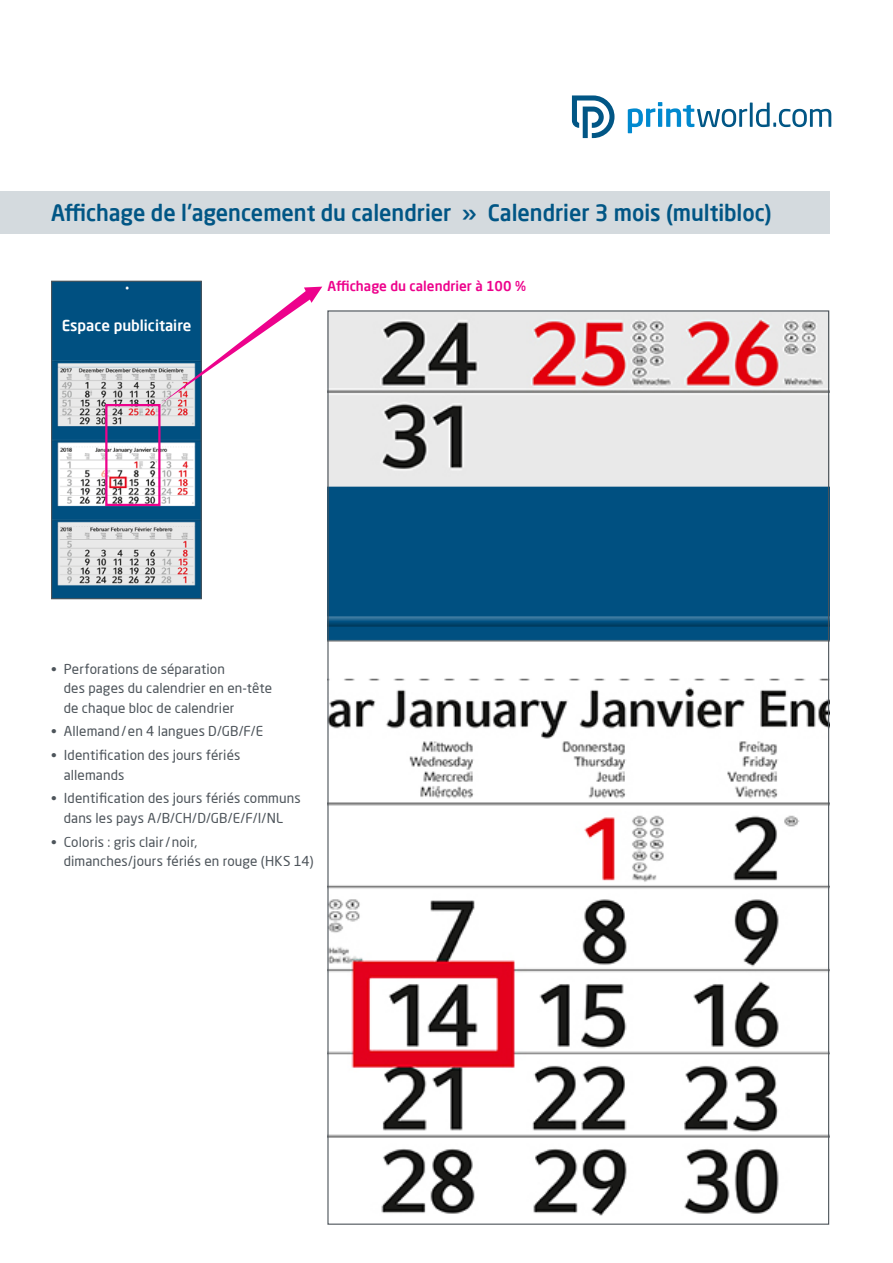
<style>
.page{position:relative;width:893px;height:1263px;background:#fff}
.page>*{position:absolute;margin:0;border:0;box-sizing:border-box;transform-origin:0 0}
.t1{font:500 22.5px "Neo Sans Pro";color:#015685;scale:.96 1}
.t2{font:500 15px "Neo Sans Pro";color:#fff}
.t3{font:13.5px/19.5px "Neo Sans Pro";letter-spacing:.01em;color:#4d545a}
.t4{font:500 13.5px "Neo Sans Pro";color:#ed028c}
</style>
<div class="page">
<svg style="left:628px;top:102px;width:203px;height:31px"></svg>
<svg style="left:572px;top:96px;width:42px;height:42px"></svg>
<img style="left:329px;top:312px;width:498px;height:904px">
<img style="left:53px;top:283px;width:147px;height:314px">
<div style="left:51px;top:281px;width:151px;height:318px;border:1px solid #4d545a"></div>
<div style="left:105px;top:404px;width:56px;height:102px;border:2px solid #ed028c"></div>
<svg style="left:161px;top:287px;width:161px;height:117px"></svg>
<div style="left:0;top:191px;width:829px;height:43px;background:#d4dade"></div>
<h1 class="t1" style="left:51px;top:199px;width:752px">Affichage de l’agencement du calendrier » Calendrier 3 mois (multibloc)</h1>
<h1 class="t1" style="left:65px;top:199px;width:24px">f</h1>
<h1 class="t1" style="left:467px;top:199px;width:324px">» Calendrier 3 mois (multibloc)</h1>
<p class="t2" style="left:62px;top:316px;width:131px">Espace publicitaire</p>
<p class="t4" style="left:327px;top:277px;width:200px">Affichage du calendrier à 100 %</p>
<p class="t3" style="left:64px;top:659px;width:210px;text-indent:-13px">• Perforations de séparation<br>des pages du calendrier en en-tête de chaque bloc de calendrier</p>
<p class="t3" style="left:51px;top:721px;width:214px">• Allemand/en 4 langues D/GB/F/E</p>
<p class="t3" style="left:64px;top:745px;width:178px;text-indent:-13px">• Identification des jours fériés allemands</p>
<p class="t3" style="left:51px;top:788px;width:251px;text-align:center">• Identification des jours fériés communs dans les pays A/B/CH/D/GB/E/F/I/NL</p>
<p class="t3" style="left:64px;top:832px;width:251px;text-indent:-13px">• Coloris : gris clair/noir,<br>dimanches/jours fériés en rouge (HKS 14)</p>
</div>
